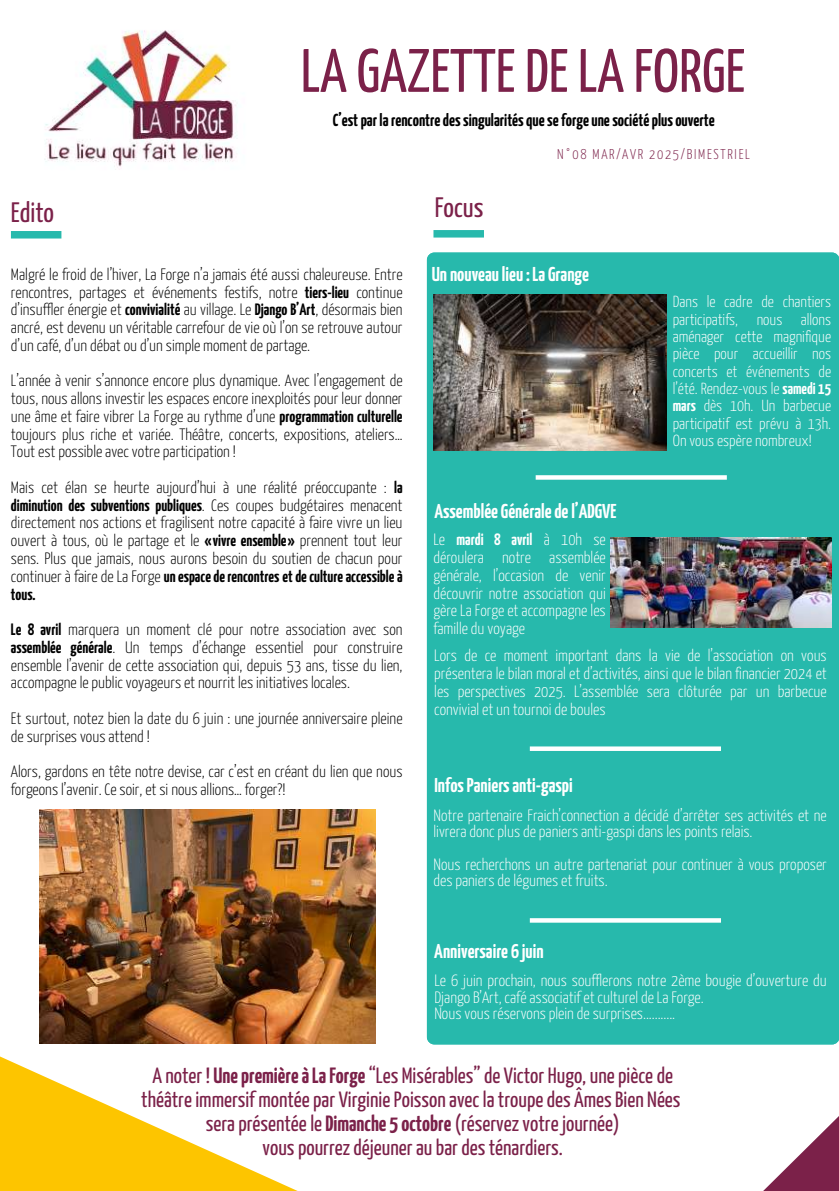
<style>
.page{position:relative;width:839px;height:1191px;background:#fff}
.page>*{position:absolute;margin:0;border:0;box-sizing:border-box;transform-origin:0 0}
.t1{font:61.2px "Yanone Kaffeesatz";color:#7b2149}
.t2{font:28px "Yanone Kaffeesatz";color:#7b2149}
.t3{font:22px/24px "Yanone Kaffeesatz";color:#7b2149;text-align:center}
.t4{font:700 20px "Yanone Kaffeesatz";color:#fff}
.t5{font:700 17.4px "Yanone Kaffeesatz";color:#000}
.t6{font:300 16.4px/17.8px "Yanone Kaffeesatz";color:#000;text-align:justify}
.t7{font:300 16.4px/17.8px "Yanone Kaffeesatz";color:#fff}
.t8{font:300 16px/17.4px "Yanone Kaffeesatz";color:#fff;text-align:justify}
.t9{font:300 14.2px "Yanone Kaffeesatz";letter-spacing:.12em;color:#7b2149}
.s1{font-weight:700}
</style>
<div class="page">
<svg style="left:0;top:984px;width:659px;height:207px"></svg>
<svg style="left:660px;top:1044px;width:178px;height:147px"></svg>
<img style="left:44px;top:30px;width:193px;height:137px">
<div style="left:427px;top:253px;width:411px;height:791px;background:#27b9ac"></div>
<div style="left:433px;top:230px;width:51px;height:8px;background:#27b9ac"></div>
<div style="left:11px;top:231px;width:50px;height:8px;background:#27b9ac"></div>
<img style="left:433px;top:295px;width:233px;height:156px">
<div style="left:530px;top:918px;width:191px;height:5px;background:#fff"></div>
<div style="left:530px;top:746px;width:191px;height:5px;background:#fff"></div>
<img style="left:610px;top:537px;width:221px;height:90px">
<div style="left:535px;top:475px;width:191px;height:5px;background:#fff"></div>
<img style="left:39px;top:810px;width:336px;height:234px">
<h1 class="t1" style="left:301px;top:47px;width:446px">LA GAZETTE DE LA FORGE</h1>
<p class="t5" style="left:333px;top:113px;width:383px">C’estpar larencontredessingularitésqueseforgeunesociétéplusouverte</p>
<h2 class="t2" style="left:11px;top:201px;width:45px">Edito</h2>
<p class="t6" style="left:11px;top:266px;width:393px">Malgré le froid de l’hiver, La Forge n’a jamais été aussi chaleureuse. Entre rencontres, partages et événements festifs, notre <span class="s1">tiers-lieu</span> continue d’insuffler énergie et <span class="s1">convivialité</span> au village. Le <span class="s1">Django B’Art</span>, désormais bien ancré, est devenu un véritable carrefour de vie où l’on se retrouve autour d’un café, d’un débat ou d’un simple moment de partage.</p>
<p class="t6" style="left:11px;top:373px;width:393px">L’année à venir s’annonce encore plus dynamique. Avec l’engagement de tous, nous allons investir les espaces encore inexploités pour leur donner une âme et faire vibrer La Forge au rythme d’une <span class="s1">programmation culturelle </span>toujours plus riche et variée. Théâtre, concerts, expositions, ateliers… Tout est possible avec votre participation !</p>
<p class="t6" style="left:11px;top:480px;width:393px">Mais cet élan se heurte aujourd’hui à une réalité préoccupante : <span class="s1">la diminution des subventions publiques</span>. Ces coupes budgétaires menacent directement nos actions et fragilisent notre capacité à faire vivre un lieu ouvert à tous, où le partage et le <span class="s1">«vivre ensemble»</span> prennent tout leur sens. Plus que jamais, nous aurons besoin du soutien de chacun pour continuer à faire de La Forge <span class="s1">unespacederencontres etdecultureaccessibleà tous.</span></p>
<p class="t6" style="left:11px;top:622px;width:393px"><span class="s1">Le 8 avril</span> marquera un moment clé pour notre association avec son <span class="s1">assemblée générale</span>. Un temps d’échange essentiel pour construire ensemble l’avenir de cette association qui, depuis 53 ans, tisse du lien, accompagne le public voyageurs et nourrit les initiatives locales.</p>
<p class="t6" style="left:11px;top:711px;width:393px">Et surtout, notez bien la date du 6 juin : une journée anniversaire pleine de surprises vous attend !</p>
<p class="t6" style="left:11px;top:764px;width:393px">Alors, gardons en tête notre devise, car c’est en créant du lien que nous forgeons l’avenir. Ce soir, et si nous allions… forger?!</p>
<h2 class="t2" style="left:435px;top:196px;width:50px">Focus</h2>
<p class="t9" style="left:557px;top:149px;width:194px">N°08 MAR/AVR 2025/BIMESTRIEL</p>
<p class="t4" style="left:431px;top:266px;width:159px">Unnouveaulieu:LaGrange</p>
<p class="t8" style="left:672px;top:294px;width:160px">Dans le cadre de chantiers participatifs, nous allons aménager cette magnifique pièce pour accueillir nos concerts et événements de l’été. Rendez-vous le <span class="s1">samedi 15 mars</span> dès 10h. Un barbecue participatif est prévu à 13h.<br>On vous espère nombreux!</p>
<p class="t4" style="left:434px;top:504px;width:184px">AssembléeGénéraledel’ADGVE</p>
<p class="t7" style="left:433px;top:532px;width:174px;text-align:justify">Le <span class="s1">mardi 8 avril</span> à 10h se déroulera notre assemblée générale, l’occasion de venir découvrir notre association qui gère La Forge et accompagne les famille du voyage</p>
<p class="t7" style="left:434px;top:648px;width:394px;text-align:justify">Lors de ce moment important dans la vie de l’association on vous présentera le bilan moral et d’activités, ainsi que le bilan financier 2024 et les perspectives 2025. L’assemblée sera clôturée par un barbecue convivial et un tournoi de boules</p>
<p class="t4" style="left:434px;top:778px;width:140px">InfosPaniersanti-gaspi</p>
<p class="t7" style="left:433px;top:808px;width:395px;line-height:16.4px">Notre partenaire Fraich’connection a décidé d’arrêter ses activités et ne livrera donc plus de paniers anti-gaspi dans les points relais.</p>
<p class="t7" style="left:433px;top:857px;width:395px;line-height:16.4px">Nous recherchons un autre partenariat pour continuer à vous proposer des paniers de légumes et fruits.</p>
<p class="t4" style="left:434px;top:943px;width:111px">Anniversaire 6 juin</p>
<p class="t7" style="left:434px;top:974px;width:394px;line-height:16.4px">Le 6 juin prochain, nous soufflerons notre 2ème bougie d’ouverture du<br>Django B’Art, café associatif et culturel de La Forge.<br>Nous vous réservons plein de surprises...........</p>
<p class="t3" style="left:141px;top:1065px;width:540px">A noter ! <span class="s1">UnepremièreàLaForge</span> “Les Misérables” de Victor Hugo, une pièce de théâtre immersif montée par Virginie Poisson avec la troupe des Âmes Bien Nées sera présentée le <span class="s1">Dimanche 5 octobre</span> (réservez votrejournée)<br>vous pourrez déjeuner au bar des ténardiers.</p>
</div>
